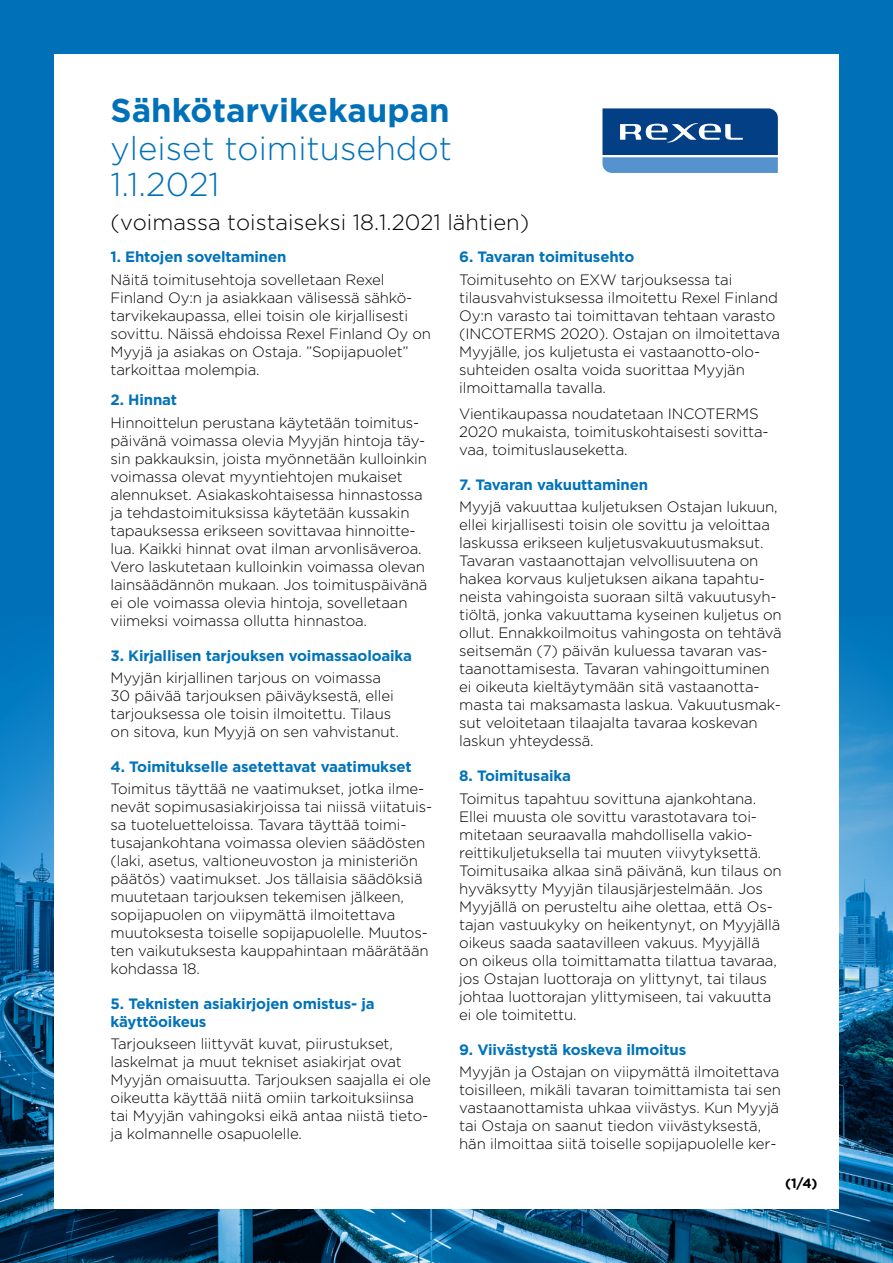
<style>
.page{position:relative;width:893px;height:1263px;background:#fff}
.page>*{position:absolute;margin:0;border:0;box-sizing:border-box;transform-origin:0 0}
.t1{font:300 33px/36.2px "Gotham";color:#0071b9}
.t2{font:700 33px "Gotham";color:#0071b9}
.t3{font:300 22.05px "Gotham";color:#000}
.t4{font:300 15px/18px "Gotham";letter-spacing:-.01em;color:#000}
.t5{font:700 15px/18px "Gotham";letter-spacing:-.01em;color:#0073ba}
.t6{font:700 13.5px "Gotham";color:#000}
</style>
<div class="page">
<div style="left:0;top:1px;width:893px;height:1261px;background:#0071b9"></div>
<img style="left:0;top:660px;width:893px;height:602px">
<div style="left:54px;top:54px;width:785px;height:1155px;background:#fff"></div>
<svg style="left:602px;top:108px;width:176px;height:65px;background:#356aa5"></svg>
<h1 class="t2" style="left:111px;top:89px;width:341px">Sähkötarvikekaupan</h1>
<h1 class="t1" style="left:111px;top:129px;width:343px">yleiset toimitusehdot<br>1.1.2021</h1>
<h2 class="t3" style="left:111px;top:208px;width:420px">(voimassa toistaiseksi 18.1.2021 lähtien)</h2>
<p class="t5" style="left:111px;top:248px;width:177px">1. Ehtojen soveltaminen</p>
<p class="t4" style="left:111px;top:270px;width:322px">Näitä toimitusehtoja sovelletaan Rexel Finland Oy:n ja asiakkaan välisessä sähkö&shy;tarvikekaupassa, ellei toisin ole kirjallisesti sovittu. Näissä ehdoissa Rexel Finland Oy on Myyjä ja asiakas on Ostaja. ”Sopijapuolet” tarkoittaa molempia.</p>
<p class="t5" style="left:111px;top:391px;width:68px">2. Hinnat</p>
<p class="t4" style="left:111px;top:413px;width:318px">Hinnoittelun perustana käytetään toimitus&shy;päivänä voimassa olevia Myyjän hintoja täy&shy;sin pakkauksin, joista myönnetään kulloinkin voimassa olevat myyntiehtojen mukaiset alennukset. Asiakaskohtaisessa hinnastossa ja tehdastoimituksissa käytetään kussakin tapauksessa erikseen sovittavaa hinnoitte&shy;lua. Kaikki hinnat ovat ilman arvonlisäveroa.<br>Vero laskutetaan kulloinkin voimassa olevan lainsäädännön mukaan. Jos toimituspäivänä ei ole voimassa olevia hintoja, sovelletaan viimeksi voimassa ollutta hinnastoa.</p>
<p class="t5" style="left:111px;top:646px;width:303px">3. Kirjallisen tarjouksen voimassaoloaika</p>
<p class="t4" style="left:111px;top:668px;width:290px">Myyjän kirjallinen tarjous on voimassa 30 päivää tarjouksen päiväyksestä, ellei tarjouksessa ole toisin ilmoitettu. Tilaus on sitova, kun Myyjä on sen vahvistanut.</p>
<p class="t5" style="left:111px;top:757px;width:303px">4. Toimitukselle asetettavat vaatimukset</p>
<p class="t4" style="left:111px;top:779px;width:323px">Toimitus täyttää ne vaatimukset, jotka ilme&shy;nevät sopimusasiakirjoissa tai niissä viitatuis&shy;sa tuoteluetteloissa. Tavara täyttää toimi&shy;tusajankohtana voimassa olevien säädösten (laki, asetus, valtioneuvoston ja ministeriön päätös) vaatimukset. Jos tällaisia säädöksiä muutetaan tarjouksen tekemisen jälkeen, sopijapuolen on viipymättä ilmoitettava muutoksesta toiselle sopijapuolelle. Muutos&shy;ten vaikutuksesta kauppahintaan määrätään kohdassa 18.</p>
<p class="t5" style="left:111px;top:995px;width:266px">5. Teknisten asiakirjojen omistus- ja käyttöoikeus</p>
<p class="t4" style="left:111px;top:1035px;width:322px">Tarjoukseen liittyvät kuvat, piirustukset, laskelmat ja muut tekniset asiakirjat ovat Myyjän omaisuutta. Tarjouksen saajalla ei ole oikeutta käyttää niitä omiin tarkoituksiinsa tai Myyjän vahingoksi eikä antaa niistä tieto&shy;ja kolmannelle osapuolelle.</p>
<p class="t5" style="left:459px;top:248px;width:177px">6. Tavaran toimitusehto</p>
<p class="t4" style="left:459px;top:270px;width:322px">Toimitusehto on EXW tarjouksessa tai tilausvahvistuksessa ilmoitettu Rexel Finland Oy:n varasto tai toimittavan tehtaan varasto (INCOTERMS 2020). Ostajan on ilmoitettava Myyjälle, jos kuljetusta ei vastaanotto-olo&shy;suhteiden osalta voida suorittaa Myyjän ilmoittamalla tavalla.</p>
<p class="t4" style="left:459px;top:404px;width:311px">Vientikaupassa noudatetaan INCOTERMS<br>2020 mukaista, toimituskohtaisesti sovitta&shy;vaa, toimituslauseketta.</p>
<p class="t5" style="left:459px;top:476px;width:190px">7. Tavaran vakuuttaminen</p>
<p class="t4" style="left:459px;top:498px;width:324px">Myyjä vakuuttaa kuljetuksen Ostajan lukuun, ellei kirjallisesti toisin ole sovittu ja veloittaa laskussa erikseen kuljetusvakuutusmaksut.<br>Tavaran vastaanottajan velvollisuutena on hakea korvaus kuljetuksen aikana tapahtu&shy;neista vahingoista suoraan siltä vakuutusyh&shy;tiöltä, jonka vakuuttama kyseinen kuljetus on ollut. Ennakkoilmoitus vahingosta on tehtävä seitsemän (7) päivän kuluessa tavaran vas&shy;taanottamisesta. Tavaran vahingoittuminen ei oikeuta kieltäytymään sitä vastaanotta&shy;masta tai maksamasta laskua. Vakuutusmak&shy;sut veloitetaan tilaajalta tavaraa koskevan laskun yhteydessä.</p>
<p class="t5" style="left:459px;top:767px;width:113px">8. Toimitusaika</p>
<p class="t4" style="left:459px;top:789px;width:324px">Toimitus tapahtuu sovittuna ajankohtana.<br>Ellei muusta ole sovittu varastotavara toi&shy;mitetaan seuraavalla mahdollisella vakio&shy;reittikuljetuksella tai muuten viivytyksettä.<br>Toimitusaika alkaa sinä päivänä, kun tilaus on hyväksytty Myyjän tilausjärjestelmään. Jos Myyjällä on perusteltu aihe olettaa, että Os&shy;tajan vastuukyky on heikentynyt, on Myyjällä oikeus saada saatavilleen vakuus. Myyjällä on oikeus olla toimittamatta tilattua tavaraa, jos Ostajan luottoraja on ylittynyt, tai tilaus johtaa luottorajan ylittymiseen, tai vakuutta ei ole toimitettu.</p>
<p class="t5" style="left:459px;top:1040px;width:229px">9. Viivästystä koskeva ilmoitus</p>
<p class="t4" style="left:459px;top:1062px;width:323px">Myyjän ja Ostajan on viipymättä ilmoitettava toisilleen, mikäli tavaran toimittamista tai sen vastaanottamista uhkaa viivästys. Kun Myyjä tai Ostaja on saanut tiedon viivästyksestä, hän ilmoittaa siitä toiselle sopijapuolelle ker-</p>
<p class="t6" style="left:785px;top:1174px;width:34px">(1/4)</p>
</div>
